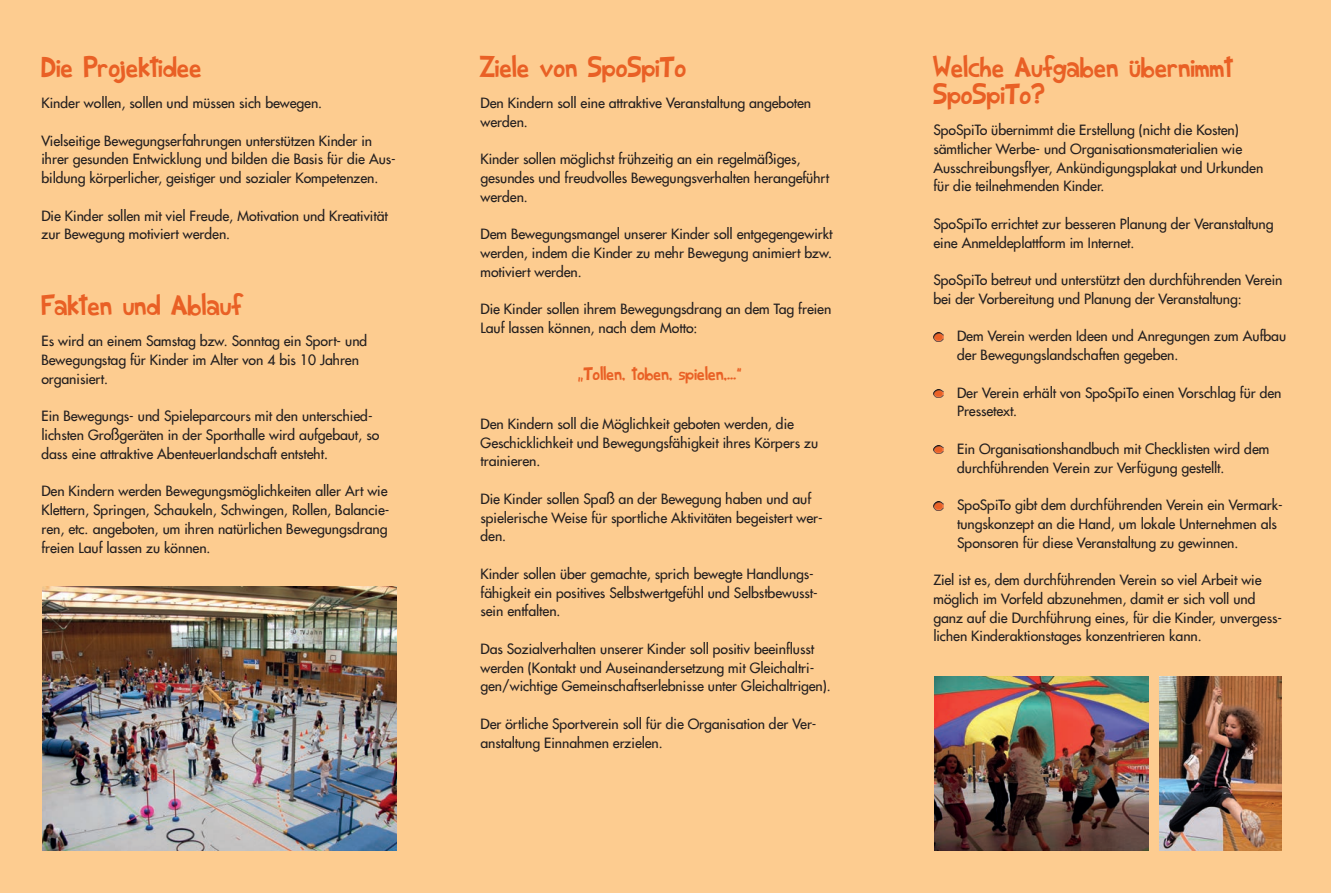
<style>
.page{position:relative;width:1331px;height:893px;background:#fdcc90}
.page>*{position:absolute;margin:0;border:0;box-sizing:border-box;transform-origin:0 0}
.t1{font:28.5px/27px "Shark Random Funnyness 2";letter-spacing:.02em;color:#e96025}
.t2{font:18px "Shark Random Funnyness 2";letter-spacing:.02em;color:#e96025}
.t3{font:13.8px/18.8px "Futura 2";color:#231f20}
</style>
<div class="page">
<svg style="left:933px;top:333px;width:11px;height:8px"></svg>
<svg style="left:933px;top:389px;width:11px;height:9px"></svg>
<svg style="left:933px;top:445px;width:11px;height:9px"></svg>
<svg style="left:933px;top:501px;width:11px;height:9px"></svg>
<img style="left:43px;top:587px;width:354px;height:263px">
<img style="left:934px;top:676px;width:214px;height:174px">
<img style="left:1160px;top:676px;width:121px;height:174px">
<h1 class="t1" style="left:41px;top:52px;width:162px">Die Projektidee</h1>
<p class="t3" style="left:41px;top:93px;width:282px">Kinder wollen, sollen und müssen sich bewegen.</p>
<p class="t3" style="left:41px;top:131px;width:356px">Vielseitige Bewegungserfahrungen unterstützen Kinder in ihrer gesunden Entwicklung und bilden die Basis für die Aus&shy;bildung körperlicher, geistiger und sozialer Kompetenzen.</p>
<p class="t3" style="left:41px;top:206px;width:348px">Die Kinder sollen mit viel Freude, Motivation und Kreativität zur Bewegung motiviert werden.</p>
<h1 class="t1" style="left:41px;top:290px;width:202px">Fakten und Ablauf</h1>
<p class="t3" style="left:41px;top:332px;width:327px">Es wird an einem Samstag bzw. Sonntag ein Sport- und<br>Bewegungstag für Kinder im Alter von 4 bis 10 Jahren organisiert.</p>
<p class="t3" style="left:41px;top:407px;width:339px">Ein Bewegungs- und Spieleparcours mit den unterschied&shy;lichsten Großgeräten in der Sporthalle wird aufgebaut, so dass eine attraktive Abenteuerlandschaft entsteht.</p>
<p class="t3" style="left:41px;top:482px;width:349px">Den Kindern werden Bewegungsmöglichkeiten aller Art wie Klettern, Springen, Schaukeln, Schwingen, Rollen, Balancie&shy;ren, etc. angeboten, um ihren natürlichen Bewegungsdrang freien Lauf lassen zu können.</p>
<h1 class="t1" style="left:480px;top:52px;width:207px">Ziele von SpoSpiTo</h1>
<p class="t3" style="left:480px;top:93px;width:332px">Den Kindern soll eine attraktive Veranstaltung angeboten werden.</p>
<p class="t3" style="left:480px;top:150px;width:350px">Kinder sollen möglichst frühzeitig an ein regelmäßiges, gesundes und freudvolles Bewegungsverhalten herangeführt werden.</p>
<p class="t3" style="left:480px;top:225px;width:353px;text-align:justify">Dem Bewegungsmangel unserer Kinder soll entgegengewirkt werden, indem die Kinder zu mehr Bewegung animiert bzw. motiviert werden.</p>
<p class="t3" style="left:480px;top:300px;width:352px">Die Kinder sollen ihrem Bewegungsdrang an dem Tag freien<br>Lauf lassen können, nach dem Motto:</p>
<h2 class="t2" style="left:578px;top:362px;width:165px">„Tollen, toben, spielen,…“</h2>
<p class="t3" style="left:480px;top:414px;width:339px">Den Kindern soll die Möglichkeit geboten werden, die<br>Geschicklichkeit und Bewegungsfähigkeit ihres Körpers zu trainieren.</p>
<p class="t3" style="left:480px;top:489px;width:344px">Die Kinder sollen Spaß an der Bewegung haben und auf spielerische Weise für sportliche Aktivitäten begeistert wer&shy;den.</p>
<p class="t3" style="left:480px;top:564px;width:339px">Kinder sollen über gemachte, sprich bewegte Handlungs&shy;fähigkeit ein positives Selbstwertgefühl und Selbstbewusst&shy;sein entfalten.</p>
<p class="t3" style="left:480px;top:639px;width:352px">Das Sozialverhalten unserer Kinder soll positiv beeinflusst werden (Kontakt und Auseinandersetzung mit Gleichaltri&shy;gen/wichtige Gemeinschaftserlebnisse unter Gleichaltrigen).</p>
<p class="t3" style="left:480px;top:714px;width:336px">Der örtliche Sportverein soll für die Organisation der Ver&shy;anstaltung Einnahmen erzielen.</p>
<h1 class="t1" style="left:933px;top:52px;width:300px">Welche Aufgaben übernimmt<br>SpoSpiTo?</h1>
<p class="t3" style="left:933px;top:120px;width:331px">SpoSpiTo übernimmt die Erstellung (nicht die Kosten) sämtlicher Werbe- und Organisationsmaterialien wie Ausschreibungsflyer, Ankündigungsplakat und Urkunden für die teilnehmenden Kinder.</p>
<p class="t3" style="left:933px;top:214px;width:342px">SpoSpiTo errichtet zur besseren Planung der Veranstaltung eine Anmeldeplattform im Internet.</p>
<p class="t3" style="left:933px;top:270px;width:351px">SpoSpiTo betreut und unterstützt den durchführenden Verein bei der Vorbereitung und Planung der Veranstaltung:</p>
<p class="t3" style="left:957px;top:327px;width:330px">Dem Verein werden Ideen und Anregungen zum Aufbau der Bewegungslandschaften gegeben.</p>
<p class="t3" style="left:957px;top:383px;width:326px">Der Verein erhält von SpoSpiTo einen Vorschlag für den<br>Pressetext.</p>
<p class="t3" style="left:957px;top:439px;width:314px">Ein Organisationshandbuch mit Checklisten wird dem durchführenden Verein zur Verfügung gestellt.</p>
<p class="t3" style="left:957px;top:495px;width:327px">SpoSpiTo gibt dem durchführenden Verein ein Vermark&shy;tungskonzept an die Hand, um lokale Unternehmen als<br>Sponsoren für diese Veranstaltung zu gewinnen.</p>
<p class="t3" style="left:933px;top:570px;width:350px">Ziel ist es, dem durchführenden Verein so viel Arbeit wie möglich im Vorfeld abzunehmen, damit er sich voll und ganz auf die Durchführung eines, für die Kinder, unvergess&shy;lichen Kinderaktionstages konzentrieren kann.</p>
</div>
